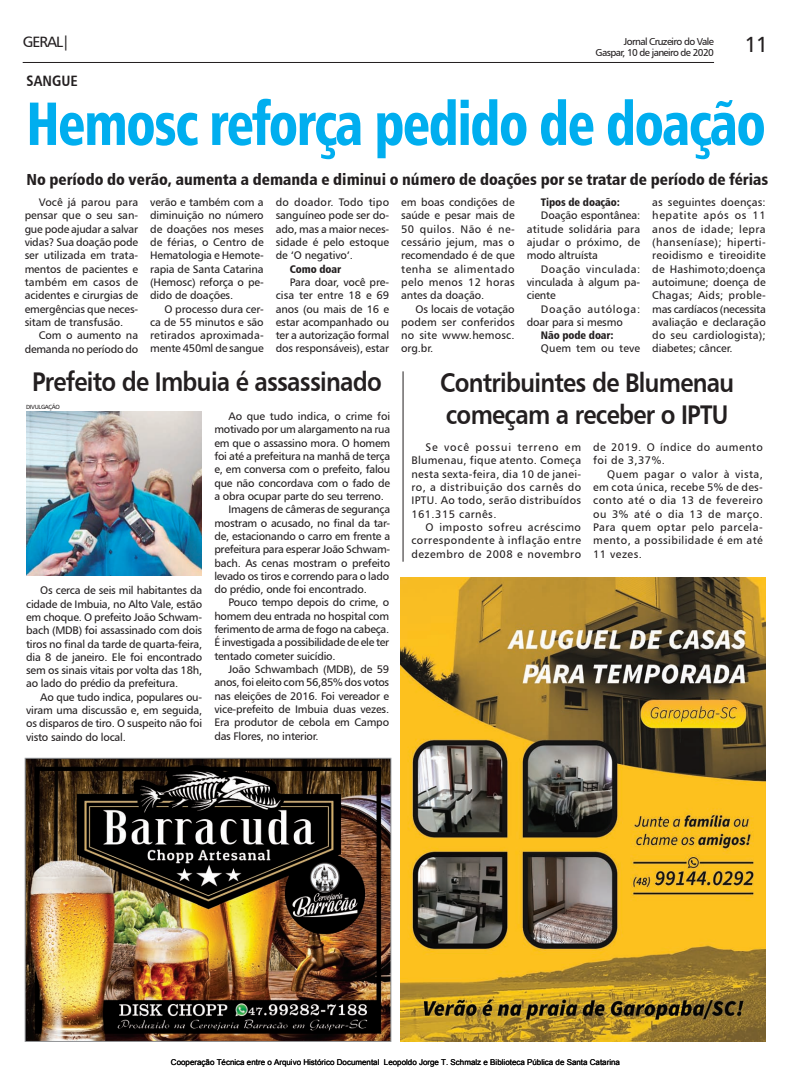
<style>
.page{position:relative;width:791px;height:1078px;background:#fff}
.page>*{position:absolute;margin:0;border:0;box-sizing:border-box;transform-origin:0 0}
.t1{font:61px "Humanist 777 BT Black Condensed B";letter-spacing:-.03em;color:#00aeef;scale:.88 1}
.t2{font:27px/32.4px "Humanist 777 BT Bold B";letter-spacing:-.03em;color:#231f20;scale:.88 1}
.t3{font:22px "Humanist 777 BT Roman B";color:#231f20}
.t4{font:16px "Humanist 777 BT Black Condensed B";color:#231f20}
.t5{font:15px "Humanist 777 BT Roman B";letter-spacing:-.06em;color:#231f20}
.t6{font:15px "Humanist 777 BT Bold Condensed B";color:#231f20}
.t7{font:11px/13.3px "Humanist 777 BT Roman B";letter-spacing:-.015em;color:#231f20;text-align:justify}
.t8{font:11px "Humanist 777 BT Black Condensed B";letter-spacing:-.01em;color:#231f20}
.t9{font:11px/13.3px "Humanist 777 BT Roman B";letter-spacing:.04em;color:#231f20}
.t10{font:11px/13.3px "Humanist 777 BT Roman B";letter-spacing:.06em;color:#231f20}
.t11{font:11px "Humanist 777 BT Roman B";letter-spacing:.015em;color:#231f20}
.t12{font:10px "Humanist 777 BT Roman B";letter-spacing:-.06em;color:#231f20}
.t13{font:8px "Arial";color:#000}
.t14{font:6px "Humanist 777 BT Roman B";letter-spacing:-.05em;color:#231f20}
</style>
<div class="page">
<hr style="left:23px;top:62px;width:691px;height:1px;background:#231f20">
<img style="left:27px;top:759px;width:362px;height:280px">
<div style="left:25px;top:757px;width:366px;height:284px;border:1px solid #939598"></div>
<img style="left:400px;top:577px;width:366px;height:464px">
<img style="left:26px;top:411px;width:176px;height:164px">
<hr style="left:402px;top:371px;width:1px;height:190px;background:#231f20">
<h3 class="t5" style="left:23px;top:32px;width:49px">GERAL|</h3>
<h3 class="t6" style="left:27px;top:71px;width:53px">SANGUE</h3>
<p class="t12" style="left:624px;top:35px;width:92px">Jornal Cruzeiro do Vale</p>
<p class="t12" style="left:596px;top:46px;width:120px">Gaspar, 10 de janeiro de 2020</p>
<h3 class="t3" style="left:744px;top:31px;width:25px">11</h3>
<h1 class="t1" style="left:26px;top:85px;width:842px">Hemosc reforça pedido de doação</h1>
<h3 class="t4" style="left:26px;top:169px;width:743px">No período do verão, aumenta a demanda e diminui o número de doações por se tratar de período de férias</h3>
<p class="t7" style="left:25px;top:195px;width:115px;text-indent:14px">Você já parou para pensar que o seu san&shy;gue pode ajudar a salvar vidas? Sua doação pode ser utilizada em trata&shy;mentos de pacientes e também em casos de acidentes e cirurgias de emergências que neces&shy;sitam de transfusão.</p>
<p class="t7" style="left:25px;top:328px;width:115px;text-align:right">Com o aumento na demanda no período do</p>
<p class="t7" style="left:150px;top:195px;width:115px">verão e também com a diminuição no número de doações nos meses de férias, o Centro de Hematologia e Hemote&shy;rapia de Santa Catarina (Hemosc) reforça o pe&shy;dido de doações.</p>
<p class="t7" style="left:150px;top:302px;width:115px;text-indent:14px">O processo dura cer&shy;ca de 55 minutos e são retirados aproximada&shy;mente 450ml de sangue</p>
<p class="t7" style="left:276px;top:195px;width:115px">do doador. Todo tipo sanguíneo pode ser do&shy;ado, mas a maior neces&shy;sidade é pelo estoque de ‘O negativo’.</p>
<p class="t8" style="left:290px;top:262px;width:53px">Como doar</p>
<p class="t7" style="left:276px;top:275px;width:115px;text-indent:14px">Para doar, você pre&shy;cisa ter entre 18 e 69 anos (ou mais de 16 e estar acompanhado ou ter a autorização formal dos responsáveis), estar</p>
<h2 class="t2" style="left:32px;top:364px;width:399px">Prefeito de Imbuia é assassinado</h2>
<p class="t14" style="left:26px;top:403px;width:35px">DIVULGAÇÃO</p>
<p class="t7" style="left:26px;top:583px;width:178px;text-indent:14px">Os cerca de seis mil habitantes da cidade de Imbuia, no Alto Vale, estão em choque. O prefeito João Schwam&shy;bach (MDB) foi assassinado com dois tiros no final da tarde de quarta-feira, dia 8 de janeiro. Ele foi encontrado sem os sinais vitais por volta das 18h, ao lado do prédio da prefeitura.</p>
<p class="t7" style="left:26px;top:690px;width:177px;text-indent:14px">Ao que tudo indica, populares ou&shy;viram uma discussão e, em seguida, os disparos de tiro. O suspeito não foi visto saindo do local.</p>
<p class="t7" style="left:228px;top:409px;width:163px">Ao que tudo indica, o crime foi</p>
<p class="t7" style="left:214px;top:422px;width:177px">motivado por um alargamento na rua</p>
<p class="t7" style="left:214px;top:436px;width:177px">em que o assassino mora. O homem</p>
<p class="t7" style="left:214px;top:449px;width:177px">foi até a prefeitura na manhã de terça</p>
<p class="t7" style="left:214px;top:462px;width:177px">e, em conversa com o prefeito, falou</p>
<p class="t7" style="left:214px;top:476px;width:177px">que não concordava com o fado de</p>
<p class="t7" style="left:214px;top:489px;width:171px">a obra ocupar parte do seu terreno.</p>
<p class="t7" style="left:228px;top:502px;width:163px">Imagens de câmeras de segurança</p>
<p class="t7" style="left:214px;top:516px;width:177px">mostram o acusado, no final da tar-</p>
<p class="t7" style="left:214px;top:529px;width:177px">de, estacionando o carro em frente a</p>
<p class="t7" style="left:214px;top:542px;width:177px">prefeitura para esperar João Schwam-</p>
<p class="t7" style="left:214px;top:555px;width:177px">bach. As cenas mostram o prefeito</p>
<p class="t7" style="left:214px;top:569px;width:176px">levado os tiros e correndo para o lado</p>
<p class="t7" style="left:214px;top:582px;width:154px">do prédio, onde foi encontrado.</p>
<p class="t7" style="left:228px;top:595px;width:162px">Pouco tempo depois do crime, o</p>
<p class="t7" style="left:214px;top:609px;width:176px">homem deu entrada no hospital com</p>
<p class="t7" style="left:214px;top:622px;width:176px">ferimento de arma de fogo na cabeça.</p>
<p class="t7" style="left:214px;top:635px;width:176px">É investigada a possibilidade de ele ter</p>
<p class="t7" style="left:214px;top:649px;width:123px">tentado cometer suicídio.</p>
<p class="t7" style="left:228px;top:662px;width:162px">João Schwambach (MDB), de 59</p>
<p class="t7" style="left:214px;top:675px;width:176px">anos, foi eleito com 56,85% dos votos</p>
<p class="t7" style="left:214px;top:688px;width:176px">nas eleições de 2016. Foi vereador e</p>
<p class="t7" style="left:214px;top:702px;width:176px">vice-prefeito de Imbuia duas vezes.</p>
<p class="t7" style="left:214px;top:715px;width:176px">Era produtor de cebola em Campo</p>
<p class="t7" style="left:214px;top:728px;width:106px">das Flores, no interior.</p>
<p class="t7" style="left:401px;top:195px;width:115px">em boas condições de saúde e pesar mais de 50 quilos. Não é ne&shy;cessário jejum, mas o recomendado é de que tenha se alimentado pelo menos 12 horas antes da doação.</p>
<p class="t7" style="left:401px;top:302px;width:115px;text-indent:14px">Os locais de votação podem ser conferidos no site www.hemosc. org.br.</p>
<p class="t8" style="left:541px;top:195px;width:81px">Tipos de doação:</p>
<p class="t7" style="left:527px;top:209px;width:115px;text-indent:14px">Doação espontânea: atitude solidária para ajudar o próximo, de modo altruísta</p>
<p class="t7" style="left:527px;top:262px;width:115px;text-indent:14px">Doação vinculada: vinculada à algum pa&shy;ciente</p>
<p class="t10" style="left:527px;top:302px;width:115px;text-indent:14px">Doação autóloga: doar para si mesmo</p>
<p class="t8" style="left:541px;top:328px;width:74px">Não pode doar:</p>
<p class="t11" style="left:541px;top:342px;width:101px">Quem tem ou teve</p>
<p class="t7" style="left:652px;top:195px;width:115px">as seguintes doenças: hepatite após os 11 anos de idade; lepra (hanseníase); hiperti&shy;reoidismo e tireoidite de Hashimoto;doença autoimune; doença de Chagas; Aids; proble&shy;mas cardíacos (necessita avaliação e declaração do seu cardiologista); diabetes; câncer.</p>
<h2 class="t2" style="left:440px;top:365px;width:335px">Contribuintes de Blumenau começam a receber o IPTU</h2>
<p class="t7" style="left:411px;top:440px;width:171px;text-indent:14px">Se você possui terreno em Blumenau, fique atento. Começa nesta sexta-feira, dia 10 de janei&shy;ro, a distribuição dos carnês do IPTU. Ao todo, serão distribuídos 161.315 carnês.</p>
<p class="t7" style="left:411px;top:520px;width:171px;text-indent:14px">O imposto sofreu acréscimo correspondente à inflação entre dezembro de 2008 e novembro</p>
<p class="t9" style="left:593px;top:440px;width:171px">de 2019. O índice do aumento foi de 3,37%.</p>
<p class="t7" style="left:593px;top:467px;width:171px;text-indent:14px">Quem pagar o valor à vista, em cota única, recebe 5% de des&shy;conto até o dia 13 de fevereiro ou 3% até o dia 13 de março.<br>Para quem optar pelo parcela&shy;mento, a possibilidade é em até 11 vezes.</p>
<p class="t13" style="left:171px;top:1056px;width:210px">Cooperação Técnica entre o Arquivo Histórico Documental</p>
<p class="t13" style="left:384px;top:1056px;width:238px">Leopoldo Jorge T. Schmalz e Biblioteca Pública de Santa Catarina</p>
</div>
